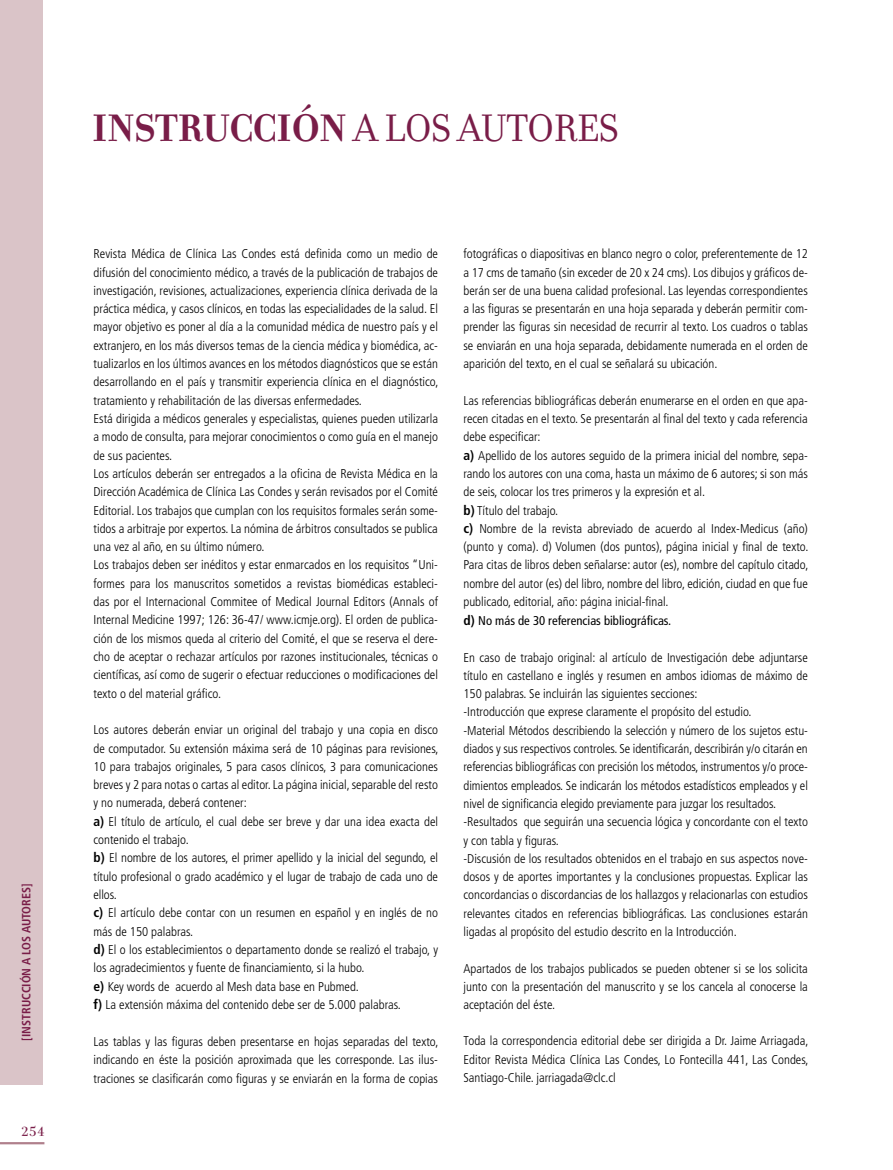
<style>
.page{position:relative;width:893px;height:1170px;background:#fff}
.page>*{position:absolute;margin:0;border:0;box-sizing:border-box;transform-origin:0 0}
.t1{font:700 41.25px "Filosofia";letter-spacing:-.01em;color:#791d48}
.t2{font:19.5px "Filosofia Grand Caps";color:#791d48;scale:1.1 1}
.t3{font:300 condensed 12.75px/18.3px "Frutiger";color:#000}
.t4{font:700 condensed 12px "Frutiger";color:#791d48}
.s1{font-weight:400}
.s2{font-weight:700;font-size:13.5px}
</style>
<div class="page">
<hr style="left:0;top:1141px;width:44px;height:3px;background:#b0808c">
<div style="left:0;top:0;width:42px;height:1084px;background:#dac4c8"></div>
<p class="t4" style="left:19px;top:1040px;width:158px;rotate:-90deg">[INSTRUCCIÓN A LOS AUTORES]</p>
<h2 class="t2" style="left:21px;top:1119px;width:23px">254</h2>
<h1 class="t1" style="left:92px;top:103px;width:528px">INSTRUCCIÓN <span class="s1">A LOS AUTORES</span></h1>
<p class="t3" style="left:94px;top:245px;width:346px">Revista Médica de Clínica Las Condes está definida como un medio de difusión del conocimiento médico, a través de la publicación de trabajos de investigación, revisiones, actualizaciones, experiencia clínica derivada de la práctica médica, y casos clínicos, en todas las especialidades de la salud. El mayor objetivo es poner al día a la comunidad médica de nuestro país y el extranjero, en los más diversos temas de la ciencia médica y biomédica, ac&shy;tualizarlos en los últimos avances en los métodos diagnósticos que se están desarrollando en el país y transmitir experiencia clínica en el diagnóstico, tratamiento y rehabilitación de las diversas enfermedades.<br>Está dirigida a médicos generales y especialistas, quienes pueden utilizarla a modo de consulta, para mejorar conocimientos o como guía en el manejo de sus pacientes.<br>Los artículos deberán ser entregados a la oficina de Revista Médica en la Dirección Académica de Clínica Las Condes y serán revisados por el Comité Editorial. Los trabajos que cumplan con los requisitos formales serán some&shy;tidos a arbitraje por expertos. La nómina de árbitros consultados se publica una vez al año, en su último número.<br>Los trabajos deben ser inéditos y estar enmarcados en los requisitos “Uni&shy;formes para los manuscritos sometidos a revistas biomédicas estableci&shy;das por el Internacional Commitee of Medical Journal Editors (Annals of Internal Medicine 1997; 126: 36-47/ www.icmje.org). El orden de publica&shy;ción de los mismos queda al criterio del Comité, el que se reserva el dere&shy;cho de aceptar o rechazar artículos por razones institucionales, técnicas o científicas, así como de sugerir o efectuar reducciones o modificaciones del texto o del material gráfico.</p>
<p class="t3" style="left:94px;top:720px;width:346px">Los autores deberán enviar un original del trabajo y una copia en disco de computador. Su extensión máxima será de 10 páginas para revisiones, 10 para trabajos originales, 5 para casos clínicos, 3 para comunicaciones breves y 2 para notas o cartas al editor. La página inicial, separable del resto y no numerada, deberá contener:<br><span class="s2">a)</span> El título de artículo, el cual debe ser breve y dar una idea exacta del contenido el trabajo.<br><span class="s2">b)</span> El nombre de los autores, el primer apellido y la inicial del segundo, el título profesional o grado académico y el lugar de trabajo de cada uno de ellos.<br><span class="s2">c)</span> El artículo debe contar con un resumen en español y en inglés de no más de 150 palabras.<br><span class="s2">d)</span> El o los establecimientos o departamento donde se realizó el trabajo, y los agradecimientos y fuente de financiamiento, si la hubo.<br><span class="s2">e)</span> Key words de acuerdo al Mesh data base en Pubmed.<br><span class="s2">f)</span> La extensión máxima del contenido debe ser de 5.000 palabras.</p>
<p class="t3" style="left:94px;top:1032px;width:346px;text-align:justify">Las tablas y las figuras deben presentarse en hojas separadas del texto, indicando en éste la posición aproximada que les corresponde. Las ilus&shy;traciones se clasificarán como figuras y se enviarán en la forma de copias</p>
<p class="t3" style="left:463px;top:245px;width:346px;text-align:justify">fotográficas o diapositivas en blanco negro o color, preferentemente de 12 a 17 cms de tamaño (sin exceder de 20 x 24 cms). Los dibujos y gráficos de&shy;berán ser de una buena calidad profesional. Las leyendas correspondientes a las figuras se presentarán en una hoja separada y deberán permitir com&shy;prender las figuras sin necesidad de recurrir al texto. Los cuadros o tablas se enviarán en una hoja separada, debidamente numerada en el orden de aparición del texto, en el cual se señalará su ubicación.</p>
<p class="t3" style="left:463px;top:391px;width:346px">Las referencias bibliográficas deberán enumerarse en el orden en que apa&shy;recen citadas en el texto. Se presentarán al final del texto y cada referencia debe especificar:<br><span class="s2">a)</span> Apellido de los autores seguido de la primera inicial del nombre, sepa&shy;rando los autores con una coma, hasta un máximo de 6 autores; si son más de seis, colocar los tres primeros y la expresión et al.<br><span class="s2">b)</span> Título del trabajo.<br><span class="s2">c)</span> Nombre de la revista abreviado de acuerdo al Index-Medicus (año) (punto y coma). d) Volumen (dos puntos), página inicial y final de texto.<br>Para citas de libros deben señalarse: autor (es), nombre del capítulo citado, nombre del autor (es) del libro, nombre del libro, edición, ciudad en que fue publicado, editorial, año: página inicial-final.<br><span class="s2">d)</span> <span class="s1">No más de 30 referencias bibliográficas.</span></p>
<p class="t3" style="left:463px;top:648px;width:346px">En caso de trabajo original: al artículo de Investigación debe adjuntarse título en castellano e inglés y resumen en ambos idiomas de máximo de 150 palabras. Se incluirán las siguientes secciones:<br>-Introducción que exprese claramente el propósito del estudio.<br>-Material Métodos describiendo la selección y número de los sujetos estu&shy;diados y sus respectivos controles. Se identificarán, describirán y/o citarán en referencias bibliográficas con precisión los métodos, instrumentos y/o proce&shy;dimientos empleados. Se indicarán los métodos estadísticos empleados y el nivel de significancia elegido previamente para juzgar los resultados. -Resultados que seguirán una secuencia lógica y concordante con el texto y con tabla y figuras.<br>-Discusión de los resultados obtenidos en el trabajo en sus aspectos nove&shy;dosos y de aportes importantes y la conclusiones propuestas. Explicar las concordancias o discordancias de los hallazgos y relacionarlas con estudios relevantes citados en referencias bibliográficas. Las conclusiones estarán ligadas al propósito del estudio descrito en la Introducción.</p>
<p class="t3" style="left:463px;top:959px;width:346px;text-align:justify">Apartados de los trabajos publicados se pueden obtener si se los solicita junto con la presentación del manuscrito y se los cancela al conocerse la aceptación del éste.</p>
<p class="t3" style="left:463px;top:1031px;width:346px;text-align:justify">Toda la correspondencia editorial debe ser dirigida a Dr. Jaime Arriagada, Editor Revista Médica Clínica Las Condes, Lo Fontecilla 441, Las Condes, Santiago-Chile. jarriagada@clc.cl</p>
</div>
